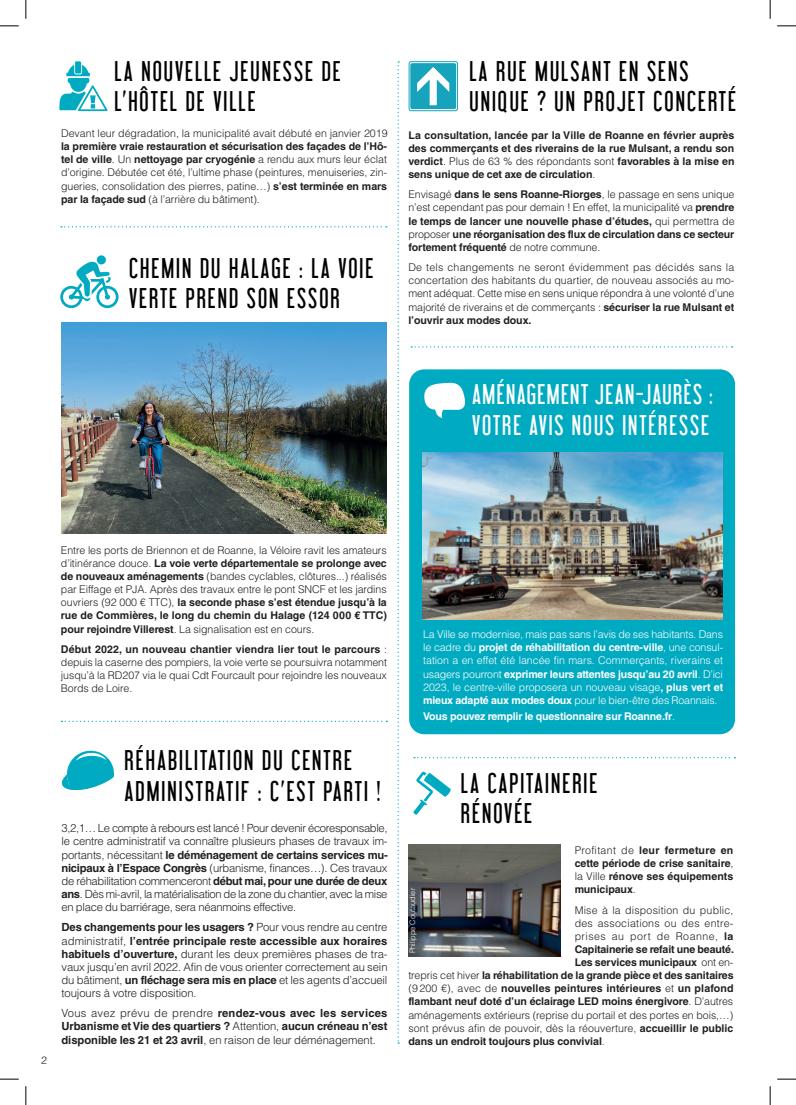
<style>
.page{position:relative;width:796px;height:1105px;background:#fff}
.page>*{position:absolute;margin:0;border:0;box-sizing:border-box;transform-origin:0 0}
.t1{font:25px/30px "Libel Suit";letter-spacing:.08em;color:#000}
.t2{font:25px/30px "Libel Suit";letter-spacing:.055em;color:#fff}
.t3{font:300 11.25px/13.1px "Helvetica LT Std";letter-spacing:-.025em;color:#231f20;text-align:justify}
.t4{font:700 11.25px/13.1px "Helvetica LT Std";letter-spacing:-.005em;color:#231f20;text-align:justify}
.t5{font:300 10.62px/13.1px "Helvetica LT Std";letter-spacing:-.005em;color:#231f20;text-align:justify}
.t6{font:700 10.62px/13.1px "Helvetica LT Std";letter-spacing:-.005em;color:#231f20;text-align:justify}
.t7{font:300 10.62px/13.1px "Helvetica LT Std";letter-spacing:-.01em;color:#fff;text-align:justify}
.t8{font:700 10.62px "Helvetica LT Std";letter-spacing:-.015em;color:#fff}
.t9{font:300 10.62px "Helvetica LT Std";letter-spacing:.02em;color:#231f20}
.t10{font:300 10.62px "Helvetica LT Std";letter-spacing:.025em;color:#231f20}
.t11{font:300 10.62px "Helvetica LT Std";letter-spacing:.04em;color:#231f20}
.t12{font:300 7.5px "Helvetica LT Std";letter-spacing:-.005em;color:#fff}
.s1{font-weight:700}
.s2{font-weight:300}
</style>
<div class="page">
<img style="left:61px;top:322px;width:326px;height:211px">
<img style="left:408px;top:844px;width:152px;height:111px">
<svg style="left:61px;top:720px;width:326px;height:1px"></svg>
<svg style="left:61px;top:226px;width:326px;height:1px"></svg>
<svg style="left:414px;top:757px;width:321px;height:1px"></svg>
<svg style="left:411px;top:346px;width:321px;height:1px"></svg>
<svg style="left:397px;top:61px;width:2px;height:982px"></svg>
<svg style="left:413px;top:771px;width:38px;height:43px"></svg>
<svg style="left:59px;top:61px;width:48px;height:50px"></svg>
<svg style="left:411px;top:63px;width:45px;height:46px"></svg>
<div style="left:409px;top:61px;width:49px;height:50px;border:1px solid #17a3bb;border-radius:2px"></div>
<div style="left:409px;top:369px;width:326px;height:365px;background:#00abc2;border-radius:15px"></div>
<svg style="left:424px;top:382px;width:42px;height:36px"></svg>
<img style="left:422px;top:452px;width:300px;height:167px">
<svg style="left:61px;top:750px;width:53px;height:41px"></svg>
<svg style="left:60px;top:261px;width:59px;height:47px"></svg>
<div style="left:97px;top:255px;width:9px;height:9px;background:#00abc2;border-radius:50%"></div>
<svg style="left:0;top:25px;width:19px;height:2px"></svg>
<svg style="left:777px;top:25px;width:19px;height:2px"></svg>
<svg style="left:0;top:1078px;width:19px;height:1px"></svg>
<svg style="left:777px;top:1078px;width:19px;height:1px"></svg>
<svg style="left:25px;top:0;width:2px;height:19px"></svg>
<svg style="left:25px;top:1086px;width:2px;height:18px"></svg>
<svg style="left:769px;top:0;width:2px;height:19px"></svg>
<svg style="left:769px;top:1086px;width:2px;height:18px"></svg>
<h1 class="t1" style="left:115px;top:56px;width:228px">LA NOUVELLE JEUNESSE DE<br>L’HÔTEL DE VILLE</h1>
<p class="t5" style="left:61px;top:126px;width:328px">Devant leur dégradation, la municipalité avait débuté en janvier 2019</p>
<p class="t5" style="left:61px;top:140px;width:327px"><span class="s1">la première vraie restauration et sécurisation des façades de l’Hô&shy;tel de ville</span>. Un <span class="s1">nettoyage par cryogénie</span> a rendu aux murs leur éclat d’origine. Débutée cet été, l’ultime phase (peintures, menuiseries, zin&shy;gueries, consolidation des pierres, patine…) <span class="s1">s’est terminée en mars par la façade sud</span> (à l’arrière du bâtiment).</p>
<h1 class="t1" style="left:129px;top:253px;width:246px">CHEMIN DU HALAGE : LA VOIE<br>VERTE PREND SON ESSOR</h1>
<h1 class="t1" style="left:469px;top:56px;width:268px">LA RUE MULSANT EN SENS<br>UNIQUE ? UN PROJET CONCERTÉ</h1>
<p class="t6" style="left:408px;top:128px;width:328px">La consultation, lancée par la Ville de Roanne en février auprès des commerçants et des riverains de la rue Mulsant, a rendu son verdict<span class="s2">. Plus de 63 % des répondants sont</span> favorables à la mise en sens unique de cet axe de circulation<span class="s2">.</span></p>
<p class="t6" style="left:408px;top:188px;width:328px"><span class="s2">Envisagé</span> dans le sens Roanne-Riorges<span class="s2">, le passage en sens unique n’est cependant pas pour demain ! En effet, la municipalité va</span> prendre le temps de lancer une nouvelle phase d’études, <span class="s2">qui permettra de proposer</span> une réorganisation des flux de circulation dans ce secteur fortement fréquenté <span class="s2">de notre commune.</span></p>
<p class="t5" style="left:408px;top:260px;width:328px">De tels changements ne seront évidemment pas décidés sans la concertation des habitants du quartier, de nouveau associés au mo&shy;ment adéquat. Cette mise en sens unique répondra à une volonté d’une majorité de riverains et de commerçants : <span class="s1">sécuriser la rue Mulsant et l’ouvrir aux modes doux.</span></p>
<h1 class="t2" style="left:472px;top:379px;width:242px">AMÉNAGEMENT JEAN-JAURÈS :<br>VOTRE AVIS NOUS INTÉRESSE</h1>
<p class="t12" style="left:376px;top:525px;width:12px;rotate:-90deg">DR</p>
<p class="t5" style="left:61px;top:543px;width:327px">Entre les ports de Briennon et de Roanne, la Véloire ravit les amateurs d’itinérance douce. <span class="s1">La voie verte départementale se prolonge avec de nouveaux aménagements</span> (bandes cyclables, clôtures...) réalisés par Eiffage et PJA. Après des travaux entre le pont SNCF et les jardins ouvriers (92 000 € TTC), <span class="s1">la seconde phase s’est étendue jusqu’à la rue de Commières, le long du chemin du Halage (124 000 € TTC) pour rejoindre Villerest</span>. La signalisation est en cours.</p>
<p class="t5" style="left:61px;top:642px;width:328px"><span class="s1">Début 2022, un nouveau chantier viendra lier tout le parcours</span> : depuis la caserne des pompiers, la voie verte se poursuivra notamment jusqu’à la RD207 via le quai Cdt Fourcault pour rejoindre les nouveaux Bords de Loire.</p>
<p class="t5" style="left:41px;top:1052px;width:7px">2</p>
<h1 class="t1" style="left:125px;top:745px;width:258px">RÉHABILITATION DU CENTRE<br>ADMINISTRATIF : C’EST PARTI !</h1>
<p class="t3" style="left:61px;top:821px;width:328px">3,2,1… Le compte à rebours est lancé ! Pour devenir écoresponsable, le centre administratif va connaître plusieurs phases de travaux im&shy;portants, nécessitant <span class="s1">le déménagement de certains services mu&shy;nicipaux à l’Espace Congrès</span> (urbanisme, finances…). Ces travaux de réhabilitation commenceront <span class="s1">début mai, pour une durée de deux ans</span>. Dès mi-avril, la matérialisation de la zone du chantier, avec la mise en place du barriérage, sera néanmoins effective.</p>
<p class="t3" style="left:61px;top:920px;width:328px"><span class="s1">Des changements pour les usagers ?</span> Pour vous rendre au centre administratif, <span class="s1">l’entrée principale reste accessible aux horaires habituels d’ouverture,</span> durant les deux premières phases de tra&shy;vaux jusqu’en avril 2022. Afin de vous orienter correctement au sein du bâtiment, <span class="s1">un fléchage sera mis en place</span> et les agents d’accueil toujours à votre disposition.</p>
<p class="t4" style="left:61px;top:1006px;width:327px"><span class="s2">Vous avez prévu de prendre</span> rendez-vous avec les services Urbanisme et Vie des quartiers ? <span class="s2">Attention,</span> aucun créneau n’est disponible les 21 et 23 avril<span class="s2">, en raison de leur déménagement.</span></p>
<p class="t7" style="left:423px;top:627px;width:301px">La Ville se modernise, mais pas sans l’avis de ses habitants. Dans le cadre du <span class="s1">projet de réhabilitation du centre-ville</span>, une consul&shy;tation a en effet été lancée fin mars. Commerçants, riverains et usagers pourront <span class="s1">exprimer leurs attentes jusqu’au 20 avril</span>. D’ici 2023, le centre-ville proposera un nouveau visage<span class="s1">, plus vert et mieux adapté aux modes doux</span> pour le bien-être des Roannais.</p>
<p class="t8" style="left:423px;top:710px;width:253px">Vous pouvez remplir le questionnaire sur Roanne.fr<span class="s2">.</span></p>
<h1 class="t1" style="left:461px;top:768px;width:138px">LA CAPITAINERIE<br>RÉNOVÉE</h1>
<p class="t6" style="left:575px;top:843px;width:160px"><span class="s2">Profitant de</span> leur fermeture en cette période de crise sanitaire<span class="s2">, la Ville</span> rénove ses équipements municipaux<span class="s2">.</span></p>
<p class="t9" style="left:575px;top:902px;width:160px">Mise à la disposition du public,</p>
<p class="t10" style="left:575px;top:915px;width:160px">des associations ou des entre-</p>
<p class="t11" style="left:575px;top:929px;width:160px">prises au port de Roanne, <span class="s1">la</span></p>
<p class="t6" style="left:575px;top:942px;width:161px">Capitainerie se refait une beauté.</p>
<p class="t6" style="left:575px;top:955px;width:160px">Les services municipaux <span class="s2">ont en-</span></p>
<p class="t6" style="left:408px;top:968px;width:327px"><span class="s2">trepris cet hiver</span> la réhabilitation de la grande pièce et des sanitaires</p>
<p class="t6" style="left:408px;top:981px;width:327px"><span class="s2">(9 200 €), avec de</span> nouvelles peintures intérieures <span class="s2">et</span> un plafond</p>
<p class="t6" style="left:408px;top:994px;width:326px">flambant neuf doté d’un éclairage LED moins énergivore<span class="s2">. D’autres</span></p>
<p class="t5" style="left:408px;top:1007px;width:326px">aménagements extérieurs (reprise du portail et des portes en bois,…)</p>
<p class="t5" style="left:408px;top:1020px;width:327px">sont prévus afin de pouvoir, dès la réouverture, <span class="s1">accueillir le public</span></p>
<p class="t6" style="left:408px;top:1033px;width:198px">dans un endroit toujours plus convivial<span class="s2">.</span></p>
<p class="t12" style="left:408px;top:952px;width:67px;rotate:-90deg">Philippe Coutaudier</p>
</div>
